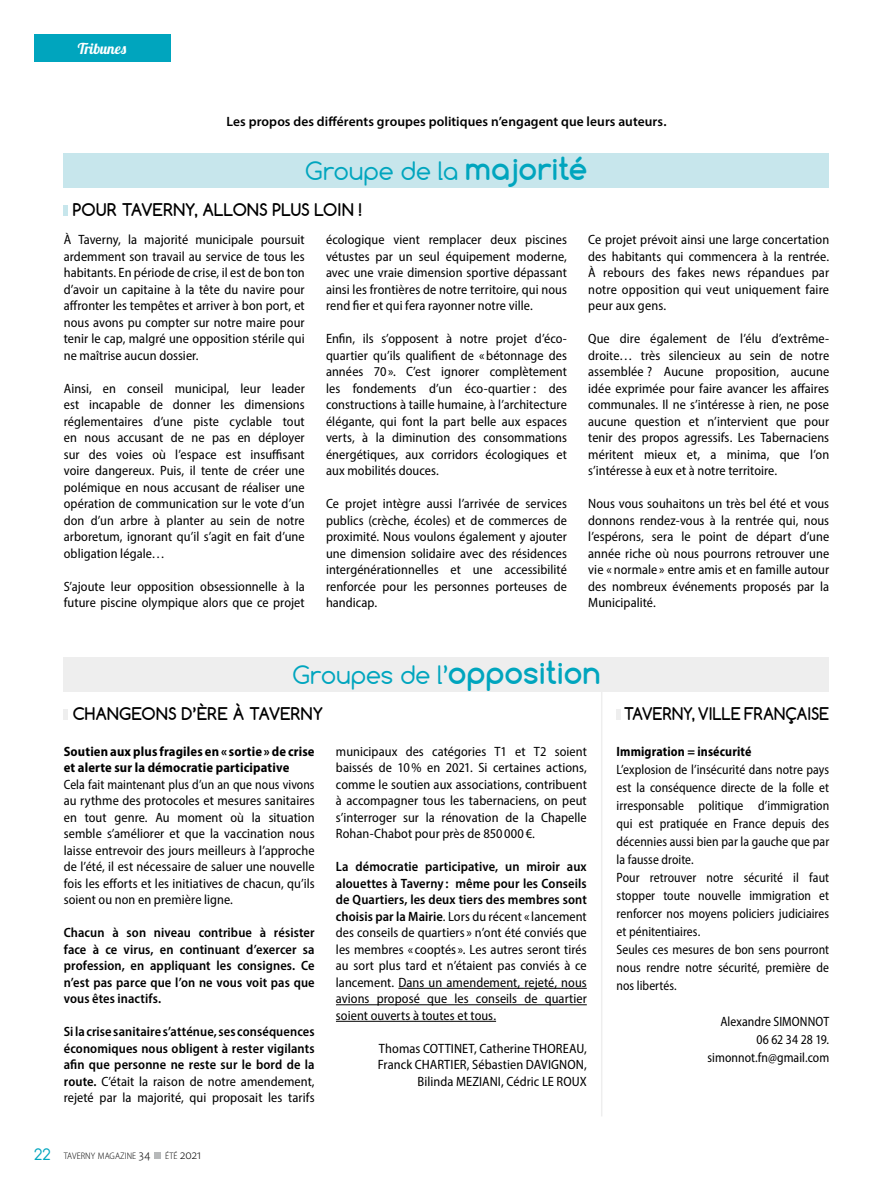
<style>
.page{position:relative;width:893px;height:1191px;background:#fff}
.page>*{position:absolute;margin:0;border:0;box-sizing:border-box;transform-origin:0 0}
.t1{font:24px "Comfortaa";letter-spacing:.01em;color:#00a5be}
.t2{font:700 16.5px "Comfortaa";letter-spacing:.005em;color:#000}
.t3{font:700 16.5px "Comfortaa";letter-spacing:.005em;color:#000;scale:.95 1}
.t4{font:15px "Lobster 1.4";letter-spacing:-.005em;color:#fff}
.t5{font:semi-condensed 13.5px/16.5px "Myriad Pro";letter-spacing:.005em;color:#000;text-align:justify}
.t6{font:semi-condensed 13.5px/18px "Myriad Pro";letter-spacing:.005em;color:#000;scale:.95 1}
.t7{font:600 semi-condensed 13.5px/16.5px "Myriad Pro";letter-spacing:.005em;color:#000;text-align:justify}
.t8{font:700 semi-condensed 13.5px/16.5px "Myriad Pro";letter-spacing:.01em;color:#000}
.t9{font:600 13.5px "Myriad Pro";letter-spacing:.005em;color:#000}
.t10{font:700 semi-condensed 13.5px "Myriad Pro";letter-spacing:.01em;color:#000;scale:.95 1}
.t11{font:300 semi-condensed 9.45px "Myriad Pro";letter-spacing:.005em;color:#000}
.s1{font-weight:700;font-size:30px}
.s2{font-weight:400}
.s3{font-weight:600}
.s4{font-family:"Comfortaa";font-weight:400;font-stretch:normal;font-size:15px;color:#00a5be}
.s5{font-size:13.5px}
</style>
<div class="page">
<hr style="left:64px;top:205px;width:4px;height:11px;background:#c7e6ec">
<div style="left:64px;top:153px;width:765px;height:34px;background:#c7e6ec"></div>
<div style="left:64px;top:657px;width:765px;height:34px;background:#eee"></div>
<hr style="left:601px;top:689px;width:1px;height:427px;background:#eee">
<hr style="left:64px;top:709px;width:4px;height:11px;background:#eee">
<hr style="left:617px;top:709px;width:4px;height:11px;background:#eee">
<hr style="left:398px;top:988px;width:189px;height:1px;background:#000">
<hr style="left:336px;top:1004px;width:251px;height:1px;background:#000">
<hr style="left:336px;top:1021px;width:160px;height:1px;background:#000">
<div style="left:34px;top:34px;width:136px;height:28px;background:#00a5be"></div>
<div style="left:154px;top:1152px;width:7px;height:6px;background:#b7b9ba"></div>
<p class="t4" style="left:78px;top:39px;width:50px">Tribunes</p>
<p class="t9" style="left:226px;top:113px;width:442px">Les propos des différents groupes politiques n’engagent que leurs auteurs.</p>
<h1 class="t1" style="left:305px;top:156px;width:284px">Groupe de la <span class="s1">majorité</span></h1>
<p class="t2" style="left:73px;top:199px;width:290px">POUR TAVERNY, ALLONS PLUS LOIN !</p>
<p class="t5" style="left:64px;top:231px;width:242px">À Taverny, la majorité municipale poursuit ardemment son travail au service de tous les habitants. En période de crise, il est de bon ton d’avoir un capitaine à la tête du navire pour affronter les tempêtes et arriver à bon port, et nous avons pu compter sur notre maire pour tenir le cap, malgré une opposition stérile qui ne maîtrise aucun dossier.</p>
<p class="t5" style="left:64px;top:380px;width:242px">Ainsi, en conseil municipal, leur leader est incapable de donner les dimensions réglementaires d’une piste cyclable tout en nous accusant de ne pas en déployer sur des voies où l’espace est insuffisant voire dangereux. Puis, il tente de créer une polémique en nous accusant de réaliser une opération de communication sur le vote d’un don d’un arbre à planter au sein de notre arboretum, ignorant qu’il s’agit en fait d’une obligation légale…</p>
<p class="t5" style="left:64px;top:578px;width:242px">S’ajoute leur opposition obsessionnelle à la future piscine olympique alors que ce projet</p>
<p class="t5" style="left:326px;top:231px;width:242px">écologique vient remplacer deux piscines vétustes par un seul équipement moderne, avec une vraie dimension sportive dépassant ainsi les frontières de notre territoire, qui nous rend fier et qui fera rayonner notre ville.</p>
<p class="t5" style="left:326px;top:330px;width:242px">Enfin, ils s’opposent à notre projet d’éco&shy;quartier qu’ils qualifient de «bétonnage des années 70 ». C’est ignorer complètement les fondements d’un éco-quartier : des constructions à taille humaine, à l’architecture élégante, qui font la part belle aux espaces verts, à la diminution des consommations énergétiques, aux corridors écologiques et aux mobilités douces.</p>
<p class="t5" style="left:326px;top:495px;width:242px">Ce projet intègre aussi l’arrivée de services publics (crèche, écoles) et de commerces de proximité. Nous voulons également y ajouter une dimension solidaire avec des résidences intergénérationnelles et une accessibilité renforcée pour les personnes porteuses de handicap.</p>
<p class="t5" style="left:588px;top:231px;width:242px">Ce projet prévoit ainsi une large concertation des habitants qui commencera à la rentrée.<br>À rebours des fakes news répandues par notre opposition qui veut uniquement faire peur aux gens.</p>
<p class="t5" style="left:588px;top:330px;width:242px">Que dire également de l’élu d’extrême&shy;droite… très silencieux au sein de notre assemblée ? Aucune proposition, aucune idée exprimée pour faire avancer les affaires communales. Il ne s’intéresse à rien, ne pose aucune question et n’intervient que pour tenir des propos agressifs. Les Tabernaciens méritent mieux et, a minima, que l’on s’intéresse à eux et à notre territoire.</p>
<p class="t5" style="left:588px;top:495px;width:242px">Nous vous souhaitons un très bel été et vous donnons rendez-vous à la rentrée qui, nous l’espérons, sera le point de départ d’une année riche où nous pourrons retrouver une vie «normale » entre amis et en famille autour des nombreux événements proposés par la Municipalité.</p>
<h1 class="t1" style="left:292px;top:660px;width:310px">Groupes de l’<span class="s1">opposition</span></h1>
<p class="t2" style="left:73px;top:703px;width:252px">CHANGEONS D’ÈRE À TAVERNY</p>
<p class="t3" style="left:624px;top:703px;width:218px">TAVERNY, VILLE FRANÇAISE</p>
<p class="t10" style="left:617px;top:743px;width:143px">Immigration = insécurité</p>
<p class="t6" style="left:617px;top:760px;width:225px">L’explosion de l’insécurité dans notre pays est la conséquence directe de la folle et irresponsable politique d’immigration qui est pratiquée en France depuis des décennies aussi bien par la gauche que par la fausse droite.<br>Pour retrouver notre sécurité il faut stopper toute nouvelle immigration et renforcer nos moyens policiers judiciaires et pénitentiaires.<br>Seules ces mesures de bon sens pourront nous rendre notre sécurité, première de nos libertés.</p>
<p class="t6" style="left:707px;top:1012px;width:130px;text-align:right">Alexandre SIMONNOT<br>06 62 34 28 19. simonnot.fn@gmail.com</p>
<p class="t8" style="left:64px;top:742px;width:252px">Soutien aux plus fragiles en « sortie » de crise et alerte sur la démocratie participative</p>
<p class="t6" style="left:64px;top:776px;width:266px;line-height:16.5px;text-align:justify">Cela fait maintenant plus d’un an que nous vivons au rythme des protocoles et mesures sanitaires en tout genre. Au moment où la situation semble s’améliorer et que la vaccination nous laisse entrevoir des jours meilleurs à l’approche de l’été, il est nécessaire de saluer une nouvelle fois les efforts et les initiatives de chacun, qu’ils soient ou non en première ligne.</p>
<p class="t7" style="left:64px;top:924px;width:252px">Chacun à son niveau contribue à résister face à ce virus, en continuant d’exercer sa profession, en appliquant les consignes. Ce n’est pas parce que l’on ne vous voit pas que vous êtes inactifs.</p>
<p class="t7" style="left:64px;top:1023px;width:252px">Si la crise sanitaire s’atténue, ses conséquences économiques nous obligent à rester vigilants afin que personne ne reste sur le bord de la route. <span class="s2">C’était la raison de notre amendement, rejeté par la majorité, qui proposait les tarifs</span></p>
<p class="t5" style="left:336px;top:743px;width:252px">municipaux des catégories T1 et T2 soient baissés de 10% en 2021. Si certaines actions, comme le soutien aux associations, contribuent à accompagner tous les tabernaciens, on peut s’interroger sur la rénovation de la Chapelle Rohan-Chabot pour près de 850 000 €.</p>
<p class="t5" style="left:336px;top:858px;width:252px"><span class="s3">La démocratie participative, un miroir aux alouettes à Taverny : même pour les Conseils de Quartiers, les deux tiers des membres sont choisis par la Mairie</span>. Lors du récent « lancement des conseils de quartiers » n’ont été conviés que les membres « cooptés ». Les autres seront tirés au sort plus tard et n’étaient pas conviés à ce lancement. Dans un amendement, rejeté, nous avions proposé que les conseils de quartier soient ouverts à toutes et tous.</p>
<p class="t5" style="left:378px;top:1040px;width:210px;text-align:right">Thomas COTTINET, Catherine THOREAU,<br>Franck CHARTIER, Sébastien DAVIGNON,<br>Bilinda MEZIANI, Cédric LE ROUX</p>
<p class="t11" style="left:34px;top:1149px;width:168px"><span class="s4">22</span> TAVERNY MAGAZINE <span class="s5">34</span> ÉTÉ <span class="s5">2021</span></p>
</div>
